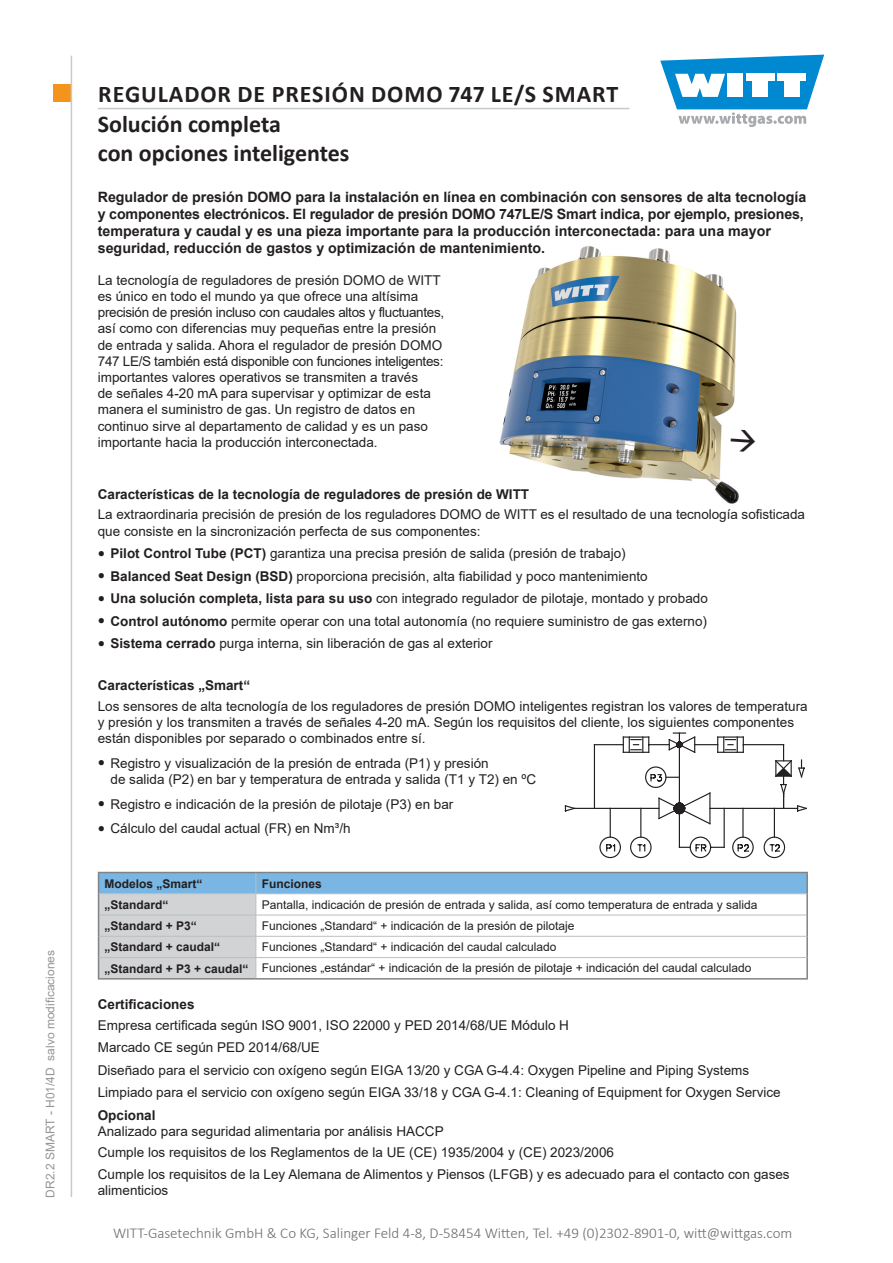
<style>
.page{position:relative;width:893px;height:1263px;background:#fff}
.page>*{position:absolute;margin:0;border:0;box-sizing:border-box;transform-origin:0 0}
.t1{font:700 24px/28.8px "Calibri";color:#231f20}
.t2{font:700 24px "Calibri";letter-spacing:.04em;color:#231f20}
.t3{font:300 15px "Calibri";color:#6b6c6f}
.Überschrift{font:700 14.25px/17.1px "Arial";letter-spacing:-.005em;color:#231f20}
.Grundtext{font:13.5px/16.2px "Arial";color:#231f20}
.Überschrift-2{font:700 13.5px "Arial";color:#231f20}
.Grundtext-2{font:12px "Arial";color:#231f20}
.Grundtext-3{font:700 12px "Arial";color:#231f20}
.t4{font:12px "Arial";color:#949698}
.s1{font-family:"Bookman Old Style";font-size:12px}
.s2{font-weight:700}
</style>
<div class="page">
<div style="left:53px;top:85px;width:17px;height:17px;background:#f5941d"></div>
<svg style="left:660px;top:55px;width:164px;height:72px"></svg>
<hr style="left:71px;top:56px;width:1px;height:1141px;background:#c7c9cb">
<hr style="left:98px;top:108px;width:531px;height:1px;background:#c7c9cb">
<img style="left:499px;top:246px;width:240px;height:258px">
<hr style="left:710px;top:808px;width:88px;height:1px;background:#231f20">
<hr style="left:574px;top:808px;width:85px;height:1px;background:#231f20">
<svg style="left:657px;top:791px;width:54px;height:34px"></svg>
<hr style="left:658px;top:798px;width:2px;height:20px;background:#231f20">
<svg style="left:564px;top:805px;width:12px;height:7px"></svg>
<hr style="left:679px;top:808px;width:1px;height:39px;background:#231f20">
<svg style="left:610px;top:809px;width:1px;height:27px"></svg>
<hr style="left:594px;top:745px;width:1px;height:63px;background:#231f20">
<hr style="left:679px;top:745px;width:1px;height:63px;background:#231f20">
<hr style="left:743px;top:744px;width:41px;height:1px;background:#231f20">
<div style="left:599px;top:836px;width:22px;height:22px;border:1px solid #231f20;border-radius:50%"></div>
<svg style="left:606px;top:844px;width:10px;height:8px"></svg>
<div style="left:645px;top:766px;width:21px;height:22px;border:1px solid #231f20;border-radius:50%"></div>
<svg style="left:650px;top:773px;width:29px;height:10px"></svg>
<svg style="left:640px;top:809px;width:1px;height:27px"></svg>
<div style="left:630px;top:836px;width:22px;height:22px;border:1px solid #231f20;border-radius:50%"></div>
<svg style="left:637px;top:844px;width:9px;height:8px"></svg>
<hr style="left:742px;top:808px;width:2px;height:29px;background:#231f20">
<div style="left:732px;top:836px;width:22px;height:22px;border:1px solid #231f20;border-radius:50%"></div>
<svg style="left:737px;top:844px;width:13px;height:8px"></svg>
<svg style="left:774px;top:745px;width:33px;height:91px"></svg>
<div style="left:764px;top:836px;width:21px;height:22px;border:1px solid #231f20;border-radius:50%"></div>
<svg style="left:769px;top:844px;width:12px;height:8px"></svg>
<hr style="left:724px;top:808px;width:1px;height:39px;background:#231f20">
<svg style="left:679px;top:836px;width:46px;height:23px"></svg>
<svg style="left:594px;top:732px;width:150px;height:22px"></svg>
<hr style="left:256px;top:872px;width:552px;height:1px;background:#808285">
<hr style="left:806px;top:873px;width:2px;height:21px;background:#808285">
<hr style="left:806px;top:894px;width:2px;height:21px;background:#808285">
<hr style="left:806px;top:915px;width:2px;height:21px;background:#808285">
<hr style="left:806px;top:936px;width:2px;height:21px;background:#808285">
<hr style="left:806px;top:957px;width:2px;height:21px;background:#808285">
<hr style="left:256px;top:978px;width:552px;height:1px;background:#808285">
<svg style="left:98px;top:872px;width:709px;height:107px"></svg>
<svg style="left:730px;top:429px;width:9px;height:23px"></svg>
<p class="t4" style="left:42px;top:1197px;width:249px;rotate:-90deg">DR2.2 SMART - H01/4D salvo modificaciones</p>
<h1 class="t2" style="left:98px;top:77px;width:522px">REGULADOR DE PRESIÓN DOMO 747 LE/S SMART</h1>
<p class="t1" style="left:98px;top:109px;width:253px">Solución completa<br>con opciones inteligentes</p>
<p class="Überschrift" style="left:98px;top:188px;width:710px">Regulador de presión DOMO para la instalación en línea en combinación con sensores de alta tecnología y componentes electrónicos. El regulador de presión DOMO 747LE/S Smart indica, por ejemplo, presiones, temperatura y caudal y es una pieza importante para la producción interconectada: para una mayor seguridad, reducción de gastos y optimización de mantenimiento.</p>
<p class="Grundtext" style="left:98px;top:272px;width:348px">La tecnología de reguladores de presión DOMO de WITT es único en todo el mundo ya que ofrece una altísima precisión de presión incluso con caudales altos y fluctuantes, así como con diferencias muy pequeñas entre la presión de entrada y salida. Ahora el regulador de presión DOMO 747 LE/S también está disponible con funciones inteligentes: importantes valores operativos se transmiten a través<br>de señales 4-20 mA para supervisar y optimizar de esta manera el suministro de gas. Un registro de datos en continuo sirve al departamento de calidad y es un paso importante hacia la producción interconectada.</p>
<p class="Überschrift-2" style="left:98px;top:485px;width:433px">Características de la tecnología de reguladores de presión de WITT</p>
<p class="Grundtext" style="left:98px;top:506px;width:709px">La extraordinaria precisión de presión de los reguladores DOMO de WITT es el resultado de una tecnología sofisticada que consiste en la sincronización perfecta de sus componentes:</p>
<p class="Grundtext" style="left:98px;top:545px;width:529px"><span class="s1">●</span> <span class="s2">Pilot Control Tube (PCT)</span> garantiza una precisa presión de salida (presión de trabajo)</p>
<p class="Grundtext" style="left:98px;top:568px;width:551px"><span class="s1">●</span> <span class="s2">Balanced Seat Design (BSD)</span> proporciona precisión, alta fiabilidad y poco mantenimiento</p>
<p class="Grundtext" style="left:98px;top:590px;width:612px"><span class="s1">●</span> <span class="s2">Una solución completa, lista para su uso</span> con integrado regulador de pilotaje, montado y probado</p>
<p class="Grundtext" style="left:98px;top:613px;width:611px"><span class="s1">●</span> <span class="s2">Control autónomo</span> permite operar con una total autonomía (no requiere suministro de gas externo)</p>
<p class="Grundtext" style="left:98px;top:635px;width:396px"><span class="s1">●</span> <span class="s2">Sistema cerrado</span> purga interna, sin liberación de gas al exterior</p>
<p class="Überschrift-2" style="left:98px;top:676px;width:154px">Características „Smart“</p>
<p class="Grundtext" style="left:98px;top:698px;width:711px">Los sensores de alta tecnología de los reguladores de presión DOMO inteligentes registran los valores de temperatura y presión y los transmiten a través de señales 4-20 mA. Según los requisitos del cliente, los siguientes componentes están disponibles por separado o combinados entre sí.</p>
<p class="Grundtext" style="left:111px;top:755px;width:427px;text-indent:-13px"><span class="s1">●</span> Registro y visualización de la presión de entrada (P1) y presión<br>de salida (P2) en bar y temperatura de entrada y salida (T1 y T2) en ºC</p>
<p class="Grundtext" style="left:98px;top:796px;width:357px"><span class="s1">●</span> Registro e indicación de la presión de pilotaje (P3) en bar</p>
<p class="Grundtext" style="left:98px;top:820px;width:254px"><span class="s1">●</span> Cálculo del caudal actual (FR) en Nm³/h</p>
<p class="Grundtext-3" style="left:105px;top:875px;width:100px">Modelos „Smart“</p>
<p class="Grundtext-3" style="left:262px;top:875px;width:62px">Funciones</p>
<p class="Grundtext-3" style="left:105px;top:896px;width:66px">„Standard“</p>
<p class="Grundtext-2" style="left:262px;top:896px;width:497px">Pantalla, indicación de presión de entrada y salida, así como temperatura de entrada y salida</p>
<p class="Grundtext-3" style="left:105px;top:917px;width:94px">„Standard + P3“</p>
<p class="Grundtext-2" style="left:262px;top:917px;width:314px">Funciones „Standard“ + indicación de la presión de pilotaje</p>
<p class="Grundtext-3" style="left:105px;top:939px;width:117px">„Standard + caudal“</p>
<p class="Grundtext-2" style="left:262px;top:938px;width:296px">Funciones „Standard“ + indicación del caudal calculado</p>
<p class="Grundtext-3" style="left:105px;top:960px;width:146px">„Standard + P3 + caudal“</p>
<p class="Grundtext-2" style="left:262px;top:960px;width:491px">Funciones „estándar“ + indicación de la presión de pilotaje + indicación del caudal calculado</p>
<p class="Überschrift-2" style="left:98px;top:995px;width:98px">Certificaciones</p>
<p class="Grundtext" style="left:98px;top:1017px;width:473px">Empresa certificada según ISO 9001, ISO 22000 y PED 2014/68/UE Módulo H</p>
<p class="Grundtext" style="left:98px;top:1039px;width:224px">Marcado CE según PED 2014/68/UE</p>
<p class="Grundtext" style="left:98px;top:1062px;width:653px">Diseñado para el servicio con oxígeno según EIGA 13/20 y CGA G-4.4: Oxygen Pipeline and Piping Systems</p>
<p class="Grundtext" style="left:98px;top:1084px;width:684px">Limpiado para el servicio con oxígeno según EIGA 33/18 y CGA G-4.1: Cleaning of Equipment for Oxygen Service</p>
<p class="Grundtext" style="left:98px;top:1107px;width:347px"><span class="s2">Opcional<br></span>Analizado para seguridad alimentaria por análisis HACCP</p>
<p class="Grundtext" style="left:98px;top:1144px;width:518px">Cumple los requisitos de los Reglamentos de la UE (CE) 1935/2004 y (CE) 2023/2006</p>
<p class="Grundtext" style="left:98px;top:1166px;width:693px">Cumple los requisitos de la Ley Alemana de Alimentos y Piensos (LFGB) y es adecuado para el contacto con gases alimenticios</p>
<p class="t3" style="left:113px;top:1224px;width:681px">WITT-Gasetechnik GmbH &amp; Co KG, Salinger Feld 4-8, D-58454 Witten, Tel. +49 (0)2302-8901-0, witt@wittgas.com</p>
</div>
